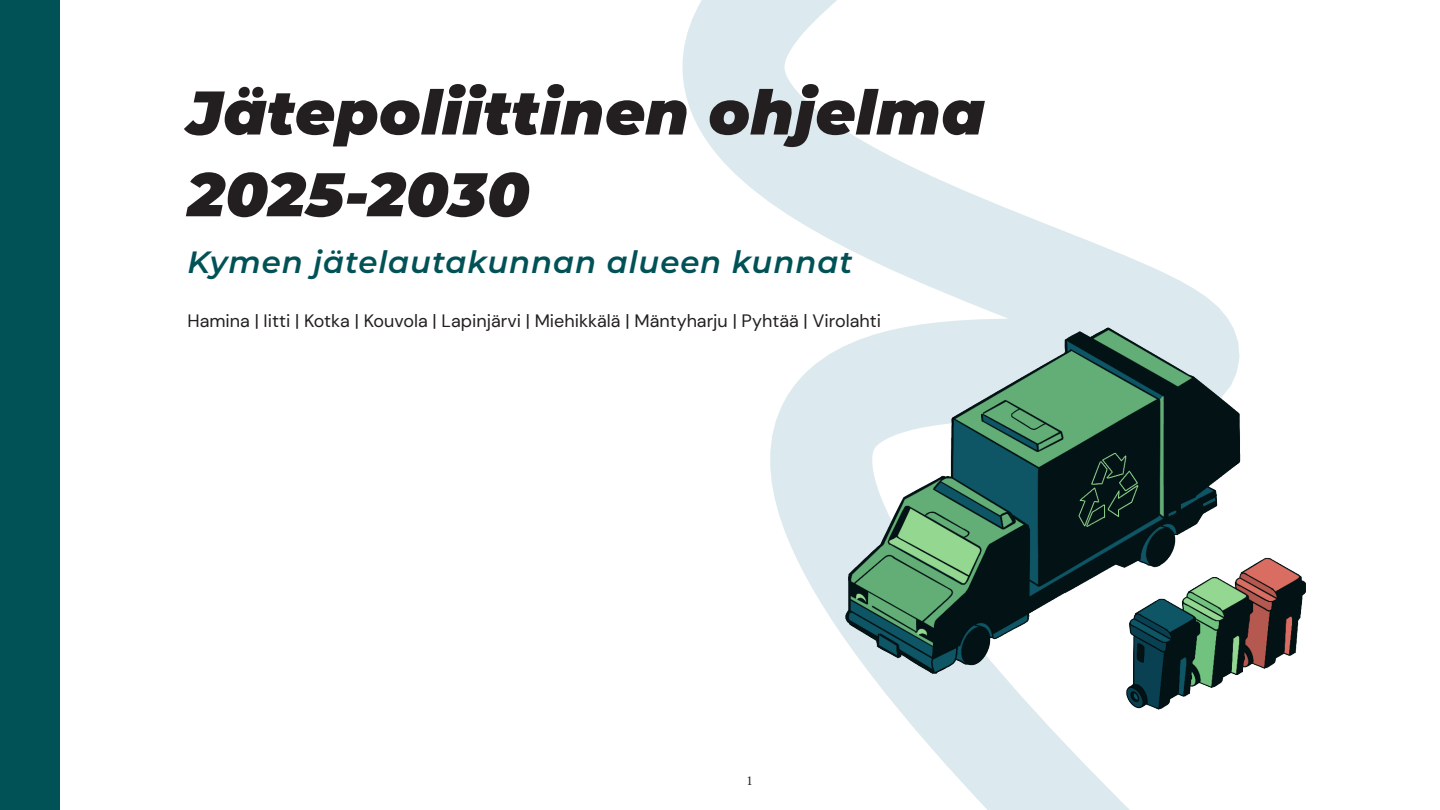
<style>
.page{position:relative;width:1440px;height:810px;background:#fff}
.page>*{position:absolute;margin:0;border:0;box-sizing:border-box;transform-origin:0 0}
.Otsikko{font:italic 900 61.5px "Montserrat";letter-spacing:.01em;color:#231f20}
.Väliotsikko{font:italic 600 30.75px "Montserrat";letter-spacing:.03em;color:#005256}
.leipis{font:18px "DM Sans 9 pt";color:#231f20}
.t1{font:13.5px "Minion Pro";color:#231f20}
</style>
<div class="page">
<svg style="left:682px;top:0;width:448px;height:810px"></svg>
<img style="left:682px;top:255px;width:624px;height:519px">
<div style="left:0;top:0;width:60px;height:810px;background:#005256"></div>
<p class="Otsikko" style="left:188px;top:66px;width:799px">Jätepoliittinen ohjelma</p>
<p class="Otsikko" style="left:188px;top:148px;width:344px">2025-2030</p>
<p class="Väliotsikko" style="left:188px;top:241px;width:666px">Kymen jätelautakunnan alueen kunnat</p>
<p class="leipis" style="left:188px;top:309px;width:695px">Hamina | Iitti | Kotka | Kouvola | Lapinjärvi | Miehikkälä | Mäntyharju | Pyhtää | Virolahti</p>
<p class="t1" style="left:747px;top:772px;width:8px">1</p>
</div>
